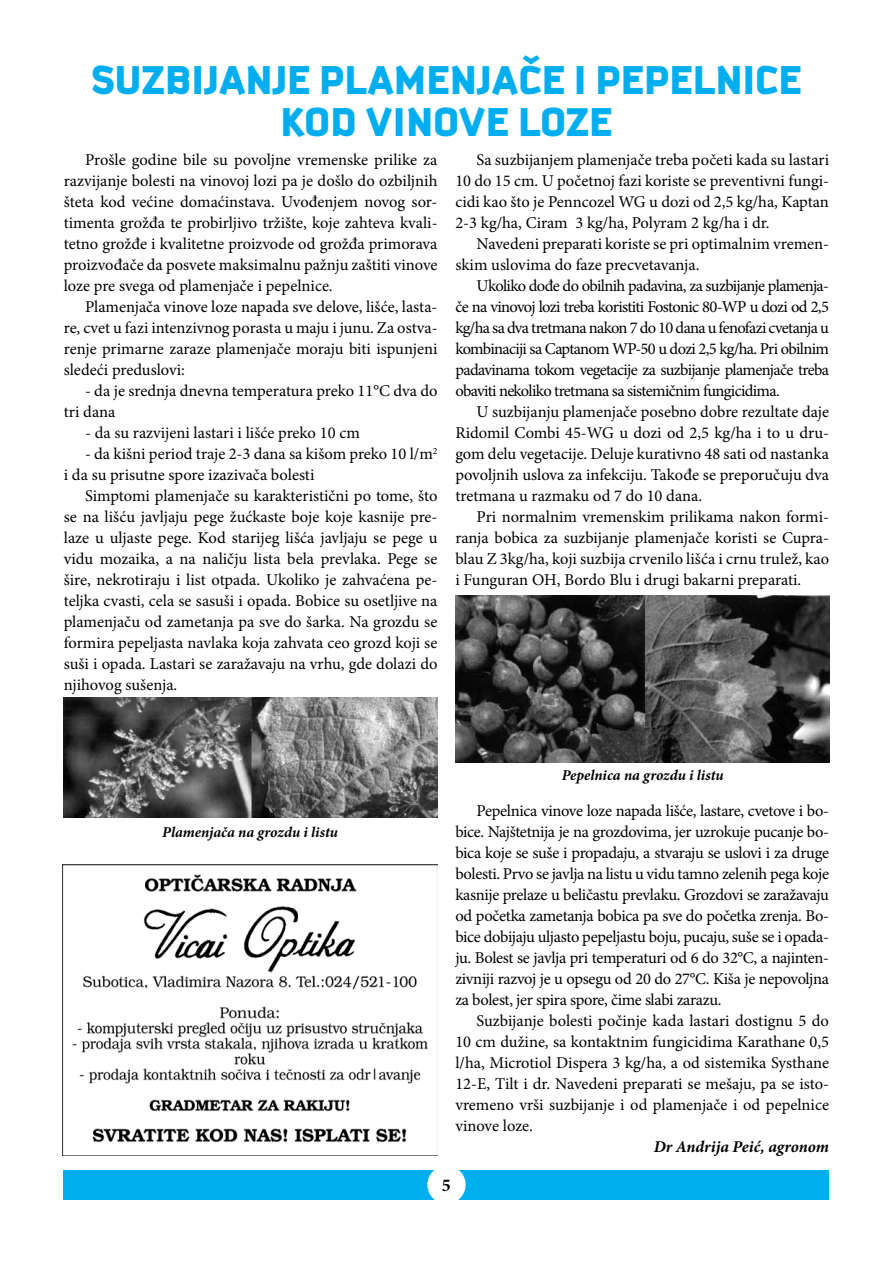
<style>
.page{position:relative;width:893px;height:1263px;background:#fff}
.page>*{position:absolute;margin:0;border:0;box-sizing:border-box;transform-origin:0 0}
.t1{font:900 43.5px/42px "Kautiva Pro";color:#00aeef;text-align:center}
.t2{font:700 18px "Minion Pro";color:#000}
.t3{font:16.5px/21px "Minion Pro";letter-spacing:-.005em;color:#000;text-align:justify}
.t4{font:italic 700 16.5px "Minion Pro";letter-spacing:-.005em;color:#000}
.t5{font:italic 700 15px "Minion Pro";letter-spacing:-.005em;color:#000}
</style>
<div class="page">
<div style="left:64px;top:1170px;width:765px;height:29px;background:#00aeef"></div>
<div style="left:427px;top:1165px;width:39px;height:39px;background:#fff;border-radius:50%"></div>
<img style="left:64px;top:697px;width:373px;height:120px">
<img style="left:455px;top:595px;width:374px;height:167px">
<img style="left:63px;top:864px;width:374px;height:292px">
<h1 class="t1" style="left:91px;top:58px;width:712px">SUZBIJANJE PLAMENJAČE I PEPELNICE<br>KOD VINOVE LOZE</h1>
<p class="t3" style="left:64px;top:149px;width:375px;text-indent:21px">Prošle godine bile su povoljne vremenske prilike za razvijanje bolesti na vinovoj lozi pa je došlo do ozbiljnih šteta kod većine domaćinstava. Uvođenjem novog sor&shy;timenta grožđa te probirljivo tržište, koje zahteva kvali&shy;tetno grožđe i kvalitetne proizvode od grožđa primorava proizvođače da posvete maksimalnu pažnju zaštiti vinove loze pre svega od plamenjače i pepelnice.</p>
<p class="t3" style="left:64px;top:296px;width:375px;text-indent:21px">Plamenjača vinove loze napada sve delove, lišće, lasta&shy;re, cvet u fazi intenzivnog porasta u maju i junu. Za ostva&shy;renje primarne zaraze plamenjače moraju biti ispunjeni sledeći preduslovi:</p>
<p class="t3" style="left:64px;top:380px;width:375px;text-indent:21px">- da je srednja dnevna temperatura preko 11°C dva do tri dana</p>
<p class="t3" style="left:85px;top:422px;width:276px">- da su razvijeni lastari i lišće preko 10 cm</p>
<p class="t3" style="left:64px;top:443px;width:375px;text-indent:21px">- da kišni period traje 2-3 dana sa kišom preko 10 l/m<sup>2 </sup>i da su prisutne spore izazivača bolesti</p>
<p class="t3" style="left:64px;top:485px;width:375px;text-indent:21px">Simptomi plamenjače su karakteristični po tome, što se na lišću javljaju pege žućkaste boje koje kasnije pre&shy;laze u uljaste pege. Kod starijeg lišća javljaju se pege u vidu mozaika, a na naličju lista bela prevlaka. Pege se šire, nekrotiraju i list otpada. Ukoliko je zahvaćena pe&shy;teljka cvasti, cela se sasuši i opada. Bobice su osetljive na plamenjaču od zametanja pa sve do šarka. Na grozdu se formira pepeljasta navlaka koja zahvata ceo grozd koji se suši i opada. Lastari se zaražavaju na vrhu, gde dolazi do njihovog sušenja.</p>
<p class="t3" style="left:455px;top:149px;width:375px;text-indent:21px">Sa suzbijanjem plamenjače treba početi kada su lastari 10 do 15 cm. U početnoj fazi koriste se preventivni fungi&shy;cidi kao što je Penncozel WG u dozi od 2,5 kg/ha, Kaptan 2-3 kg/ha, Ciram 3 kg/ha, Polyram 2 kg/ha i dr.</p>
<p class="t3" style="left:455px;top:233px;width:375px;text-indent:21px">Navedeni preparati koriste se pri optimalnim vremen&shy;skim uslovima do faze precvetavanja.</p>
<p class="t3" style="left:455px;top:275px;width:375px;text-indent:21px">Ukoliko dođe do obilnih padavina, za suzbijanje plamenja&shy;če na vinovoj lozi treba koristiti Fostonic 80-WP u dozi od 2,5 kg/ha sa dva tretmana nakon 7 do 10 dana u fenofazi cvetanja u kombinaciji sa Captanom WP-50 u dozi 2,5 kg/ha. Pri obilnim padavinama tokom vegetacije za suzbijanje plamenjače treba obaviti nekoliko tretmana sa sistemičnim fungicidima.</p>
<p class="t3" style="left:455px;top:401px;width:375px;text-indent:21px">U suzbijanju plamenjače posebno dobre rezultate daje Ridomil Combi 45-WG u dozi od 2,5 kg/ha i to u dru&shy;gom delu vegetacije. Deluje kurativno 48 sati od nastanka povoljnih uslova za infekciju. Takođe se preporučuju dva tretmana u razmaku od 7 do 10 dana.</p>
<p class="t3" style="left:455px;top:507px;width:375px;text-indent:21px">Pri normalnim vremenskim prilikama nakon formi&shy;ranja bobica za suzbijanje plamenjače koristi se Cupra&shy;blau Z 3kg/ha, koji suzbija crvenilo lišća i crnu trulež, kao i Funguran OH, Bordo Blu i drugi bakarni preparati.</p>
<p class="t5" style="left:162px;top:821px;width:177px">Plamenjača na grozdu i listu</p>
<p class="t5" style="left:562px;top:764px;width:164px">Pepelnica na grozdu i listu</p>
<p class="t3" style="left:455px;top:801px;width:375px;text-indent:21px">Pepelnica vinove loze napada lišće, lastare, cvetove i bo&shy;bice. Najštetnija je na grozdovima, jer uzrokuje pucanje bo&shy;bica koje se suše i propadaju, a stvaraju se uslovi i za druge bolesti. Prvo se javlja na listu u vidu tamno zelenih pega koje kasnije prelaze u beličastu prevlaku. Grozdovi se zaražavaju od početka zametanja bobica pa sve do početka zrenja. Bo&shy;bice dobijaju uljasto pepeljastu boju, pucaju, suše se i opada&shy;ju. Bolest se javlja pri temperaturi od 6 do 32°C, a najinten&shy;zivniji razvoj je u opsegu od 20 do 27°C. Kiša je nepovoljna za bolest, jer spira spore, čime slabi zarazu.</p>
<p class="t3" style="left:455px;top:1011px;width:375px;text-indent:21px">Suzbijanje bolesti počinje kada lastari dostignu 5 do 10 cm dužine, sa kontaktnim fungicidima Karathane 0,5 l/ha, Microtiol Dispera 3 kg/ha, a od sistemika Systhane 12-E, Tilt i dr. Navedeni preparati se mešaju, pa se isto&shy;vremeno vrši suzbijanje i od plamenjače i od pepelnice vinove loze.</p>
<p class="t4" style="left:654px;top:1135px;width:177px">Dr Andrija Peić, agronom</p>
<p class="t2" style="left:442px;top:1173px;width:10px">5</p>
</div>
